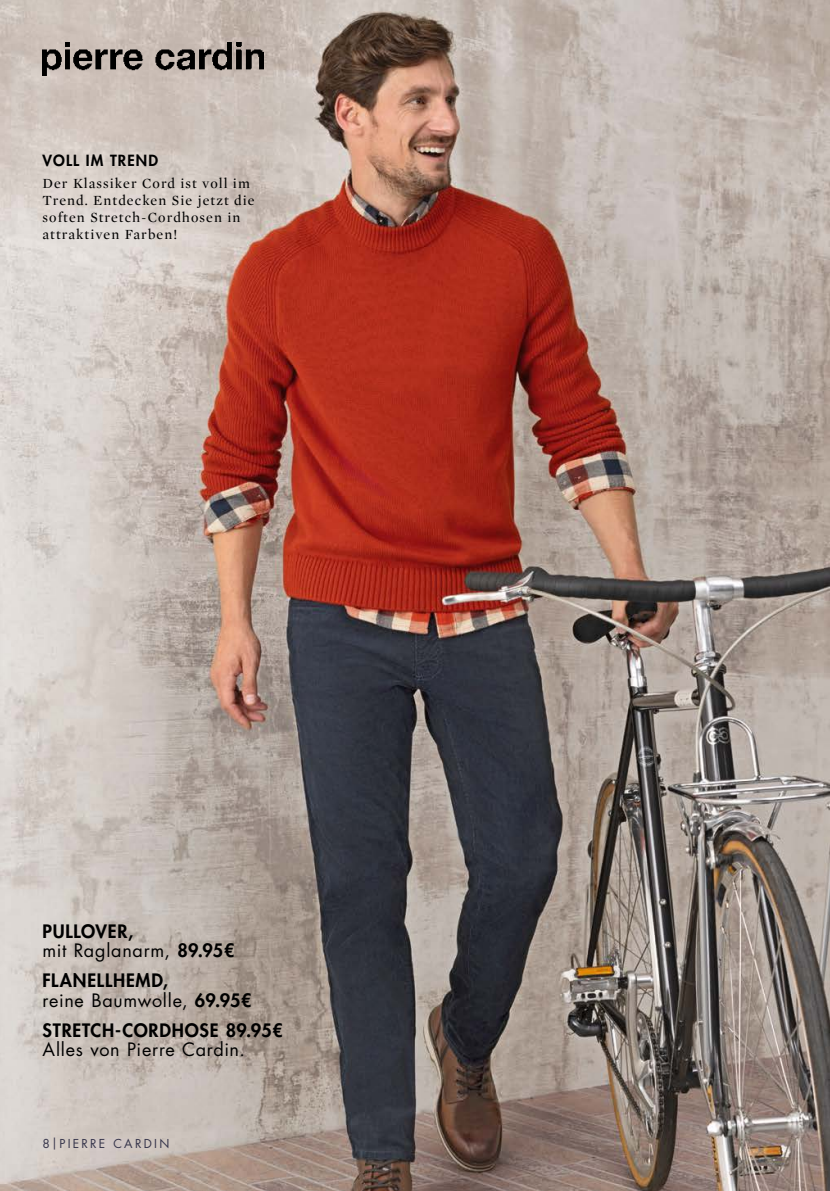
<style>
.page{position:relative;width:830px;height:1191px;background:#fff}
.page>*{position:absolute;margin:0;border:0;box-sizing:border-box;transform-origin:0 0}
.t1{font:800 18px/19.5px "Futura Std";letter-spacing:.045em;color:#000}
.t2{font:18px "Futura Std";letter-spacing:.035em;color:#000}
.t3{font:800 15px "Futura Std";letter-spacing:.075em;color:#000}
.t4{font:14.25px/17.1px "Mercury Display";letter-spacing:.075em;color:#000}
.t5{font:12px "Futura Std";letter-spacing:.185em;color:#36354b}
.s1{font-weight:400}
</style>
<div class="page">
<img style="left:0;top:0;width:829px;height:1191px">
<img style="left:43px;top:43px;width:220px;height:33px">
<p class="t3" style="left:43px;top:150px;width:117px">VOLL IM TREND</p>
<p class="t4" style="left:43px;top:174px;width:213px">Der Klassiker Cord ist voll im<br>Trend. Entdecken Sie jetzt die soften Stretch-Cordhosen in attraktiven Farben!</p>
<p class="t1" style="left:43px;top:921px;width:193px">PULLOVER,<br><span class="s1">mit Raglanarm,</span> 89.95€</p>
<p class="t1" style="left:43px;top:971px;width:210px">FLANELLHEMD,<br><span class="s1">reine Baumwolle,</span> 69.95€</p>
<p class="t1" style="left:43px;top:1020px;width:241px">STRETCH-CORDHOSE 89.95€</p>
<p class="t2" style="left:43px;top:1038px;width:204px">Alles von Pierre Cardin.</p>
<p class="t5" style="left:43px;top:1136px;width:128px">8|PIERRE CARDIN</p>
</div>
